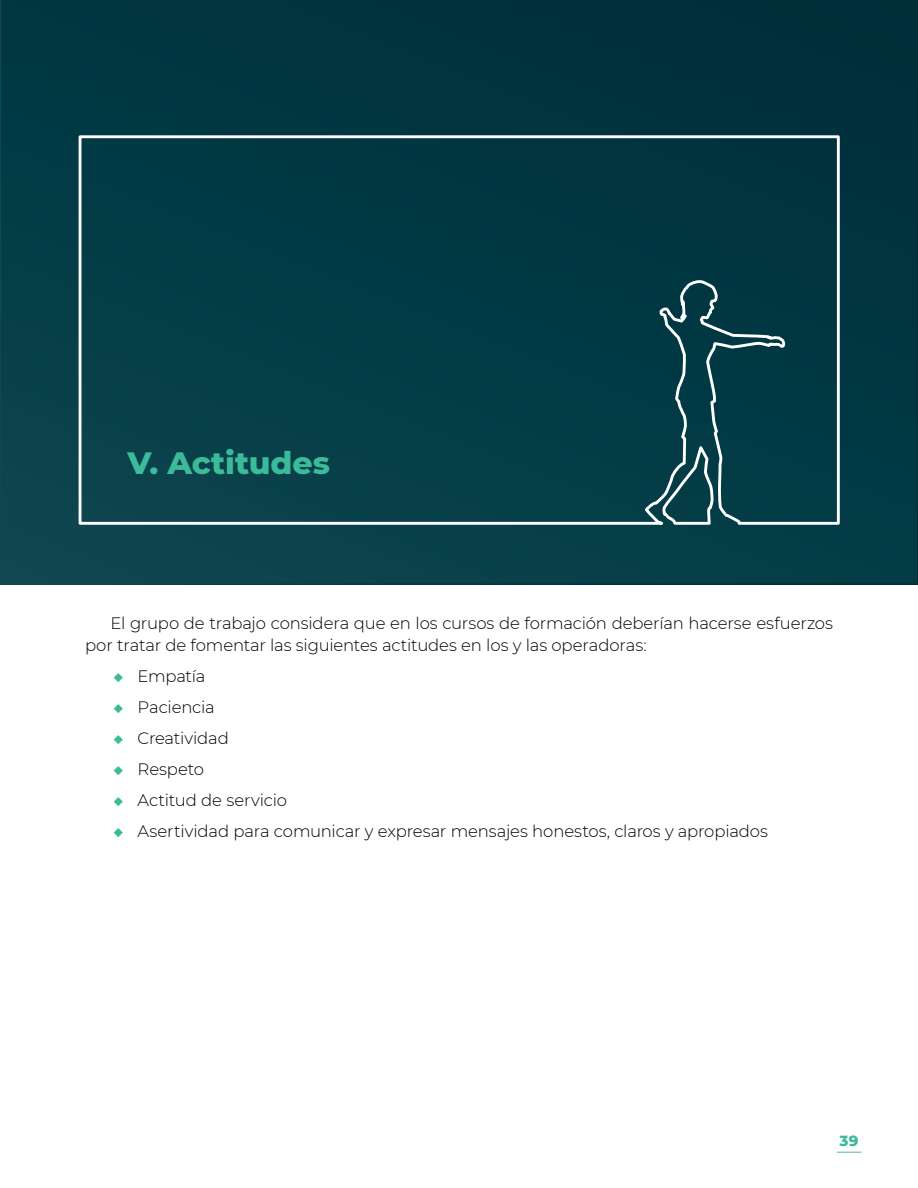
<style>
.page{position:relative;width:918px;height:1188px;background:#fff}
.page>*{position:absolute;margin:0;border:0;box-sizing:border-box;transform-origin:0 0}
.t1{font:800 31.5px "Montserrat";color:#3bbb9a}
.t2{font:300 16.5px/22.5px "Montserrat";letter-spacing:-.01em;color:#000}
.t3{font:800 15px "Montserrat";color:#3bbb9a}
.s1{color:#3bbb9a}
</style>
<div class="page">
<svg style="left:0;top:0;width:918px;height:584px;background:#033842"></svg>
<svg style="left:77px;top:134px;width:764px;height:394px;background:#0a404a"></svg>
<svg style="left:837px;top:1152px;width:24px;height:1px"></svg>
<h1 class="t1" style="left:128px;top:439px;width:204px">V. Actitudes</h1>
<p class="t2" style="left:85px;top:611px;width:749px;text-indent:26px">El grupo de trabajo considera que en los cursos de formación deberían hacerse esfuerzos por tratar de fomentar las siguientes actitudes en los y las operadoras:</p>
<p class="t2" style="left:114px;top:664px;width:94px"><span class="s1">◆</span> Empatía</p>
<p class="t2" style="left:114px;top:695px;width:103px"><span class="s1">◆</span> Paciencia</p>
<p class="t2" style="left:114px;top:726px;width:117px"><span class="s1">◆</span> Creatividad</p>
<p class="t2" style="left:114px;top:757px;width:92px"><span class="s1">◆</span> Respeto</p>
<p class="t2" style="left:114px;top:788px;width:175px"><span class="s1">◆</span> Actitud de servicio</p>
<p class="t2" style="left:114px;top:819px;width:656px"><span class="s1">◆</span> Asertividad para comunicar y expresar mensajes honestos, claros y apropiados</p>
<p class="t3" style="left:840px;top:1129px;width:20px">39</p>
</div>
